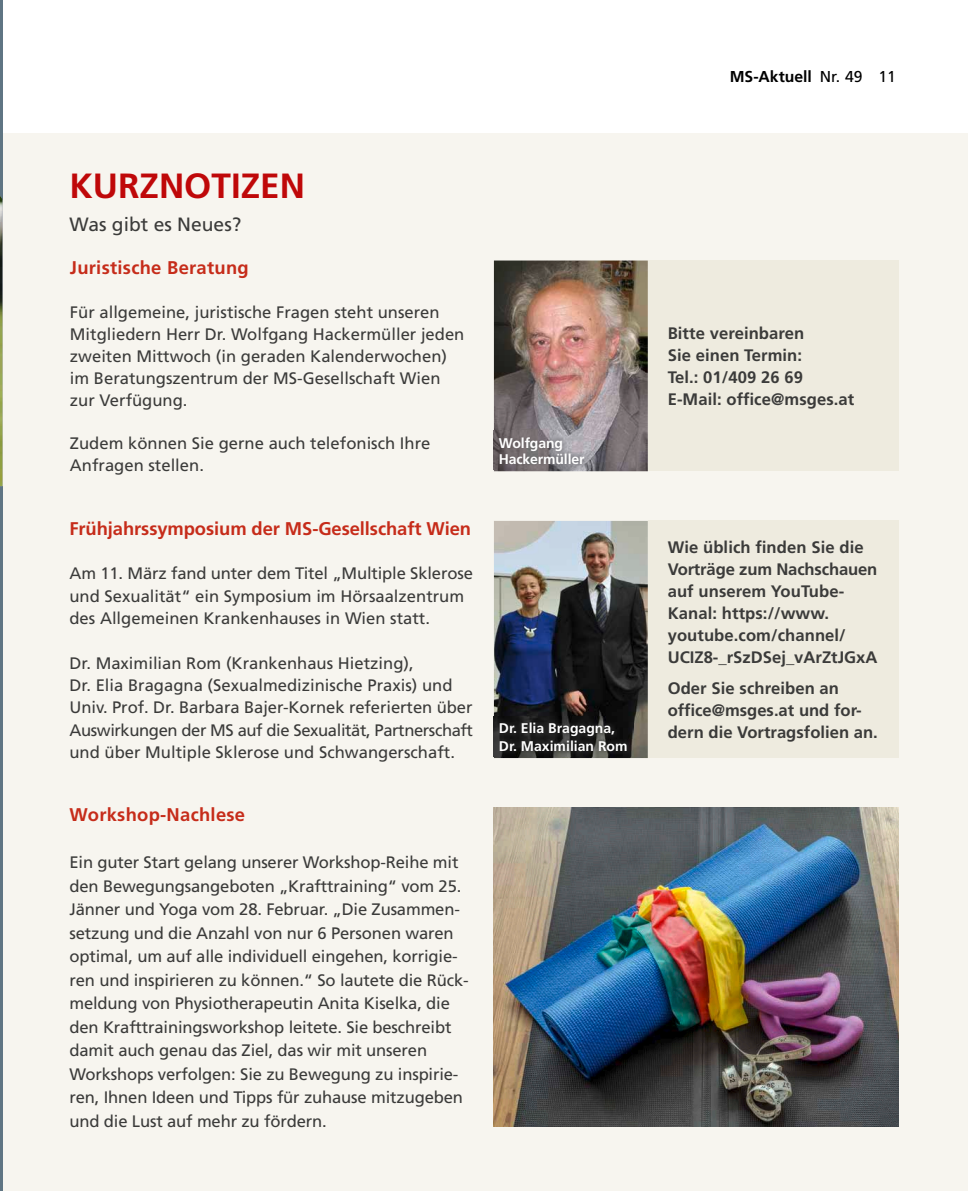
<style>
.page{position:relative;width:968px;height:1191px;background:#fff}
.page>*{position:absolute;margin:0;border:0;box-sizing:border-box;transform-origin:0 0}
.t1{font:700 35px "Frutiger LT Std";color:#bf0809}
.t2{font:19.25px "Frutiger LT Std";color:#3b3b3a}
.t3{font:700 18.38px "Frutiger LT Std";letter-spacing:-.005em;color:#c62c1a}
.t4{font:700 18.38px "Frutiger LT Std";letter-spacing:.015em;color:#c62c1a}
.t5{font:16.62px/23.4px "Frutiger LT Std";letter-spacing:-.01em;color:#3b3b3a}
.t6{font:700 16.62px/21.9px "Frutiger LT Std";letter-spacing:.005em;color:#3b3b3a}
.t7{font:700 15.75px "Frutiger LT Std";color:#000}
.t8{font:700 14px/15.8px "Frutiger LT Std";color:#fff}
.s1{font-weight:400}
</style>
<div class="page">
<div style="left:0;top:134px;width:967px;height:1057px;background:#f7f5ef"></div>
<div style="left:647px;top:521px;width:251px;height:237px;background:#eeebdf"></div>
<div style="left:647px;top:260px;width:251px;height:211px;background:#eeebdf"></div>
<img style="left:494px;top:521px;width:153px;height:237px">
<img style="left:494px;top:260px;width:153px;height:211px">
<img style="left:493px;top:431px;width:97px;height:38px">
<hr style="left:0;top:0;width:2px;height:1191px;background:#5f7583">
<img style="left:0;top:196px;width:2px;height:290px">
<img style="left:493px;top:716px;width:140px;height:40px">
<img style="left:494px;top:807px;width:404px;height:319px">
<h1 class="t1" style="left:69px;top:165px;width:237px">KURZNOTIZEN</h1>
<p class="t2" style="left:69px;top:213px;width:173px">Was gibt es Neues?</p>
<p class="t4" style="left:70px;top:257px;width:180px">Juristische Beratung</p>
<p class="t5" style="left:70px;top:301px;width:396px;line-height:21.9px">Für allgemeine, juristische Fragen steht unseren Mitgliedern Herr Dr. Wolfgang Hackermüller jeden zweiten Mittwoch (in geraden Kalenderwochen) im Beratungszentrum der MS-Gesellschaft Wien zur Verfügung.</p>
<p class="t5" style="left:70px;top:433px;width:362px;line-height:21.9px">Zudem können Sie gerne auch telefonisch Ihre<br>Anfragen stellen.</p>
<p class="t3" style="left:69px;top:517px;width:403px">Frühjahrssymposium der MS-Gesellschaft Wien</p>
<p class="t5" style="left:69px;top:562px;width:405px;line-height:22.4px">Am 11. März fand unter dem Titel „Multiple Sklerose und Sexualität“ ein Symposium im Hörsaalzentrum des Allgemeinen Krankenhauses in Wien statt.</p>
<p class="t5" style="left:69px;top:652px;width:405px;line-height:22.4px">Dr. Maximilian Rom (Krankenhaus Hietzing),<br>Dr. Elia Bragagna (Sexualmedizinische Praxis) und Univ. Prof. Dr. Barbara Bajer-Kornek referierten über Auswirkungen der MS auf die Sexualität, Partnerschaft und über Multiple Sklerose und Schwangerschaft.</p>
<p class="t4" style="left:69px;top:804px;width:177px">Workshop-Nachlese</p>
<p class="t5" style="left:69px;top:851px;width:400px">Ein guter Start gelang unserer Workshop-Reihe mit den Bewegungsangeboten „Krafttraining“ vom 25.<br>Jänner und Yoga vom 28. Februar. „Die Zusammen&shy;setzung und die Anzahl von nur 6 Personen waren optimal, um auf alle individuell eingehen, korrigie&shy;ren und inspirieren zu können.“ So lautete die Rück&shy;meldung von Physiotherapeutin Anita Kiselka, die den Krafttrainingsworkshop leitete. Sie beschreibt damit auch genau das Ziel, das wir mit unseren Workshops verfolgen: Sie zu Bewegung zu inspirie&shy;ren, Ihnen Ideen und Tipps für zuhause mitzugeben und die Lust auf mehr zu fördern.</p>
<p class="t8" style="left:499px;top:435px;width:87px">Wolfgang<br>Hackermüller</p>
<p class="t8" style="left:499px;top:719px;width:130px;line-height:17.5px">Dr. Elia Bragagna,<br>Dr. Maximilian Rom</p>
<p class="t7" style="left:729px;top:67px;width:168px">MS-Aktuell <span class="s1">Nr. 49 11</span></p>
<p class="t6" style="left:667px;top:323px;width:188px">Bitte vereinbaren<br>Sie einen Termin:<br>Tel.: 01/409 26 69<br>E-Mail: office@msges.at</p>
<p class="t6" style="left:667px;top:536px;width:211px">Wie üblich finden Sie die<br>Vorträge zum Nachschauen auf unserem YouTube-<br>Kanal: https://www. youtube.com/channel/<br>UCIZ8-_rSzDSej_vArZtJGxA</p>
<p class="t6" style="left:667px;top:678px;width:212px">Oder Sie schreiben an office@msges.at und for&shy;dern die Vortragsfolien an.</p>
</div>
